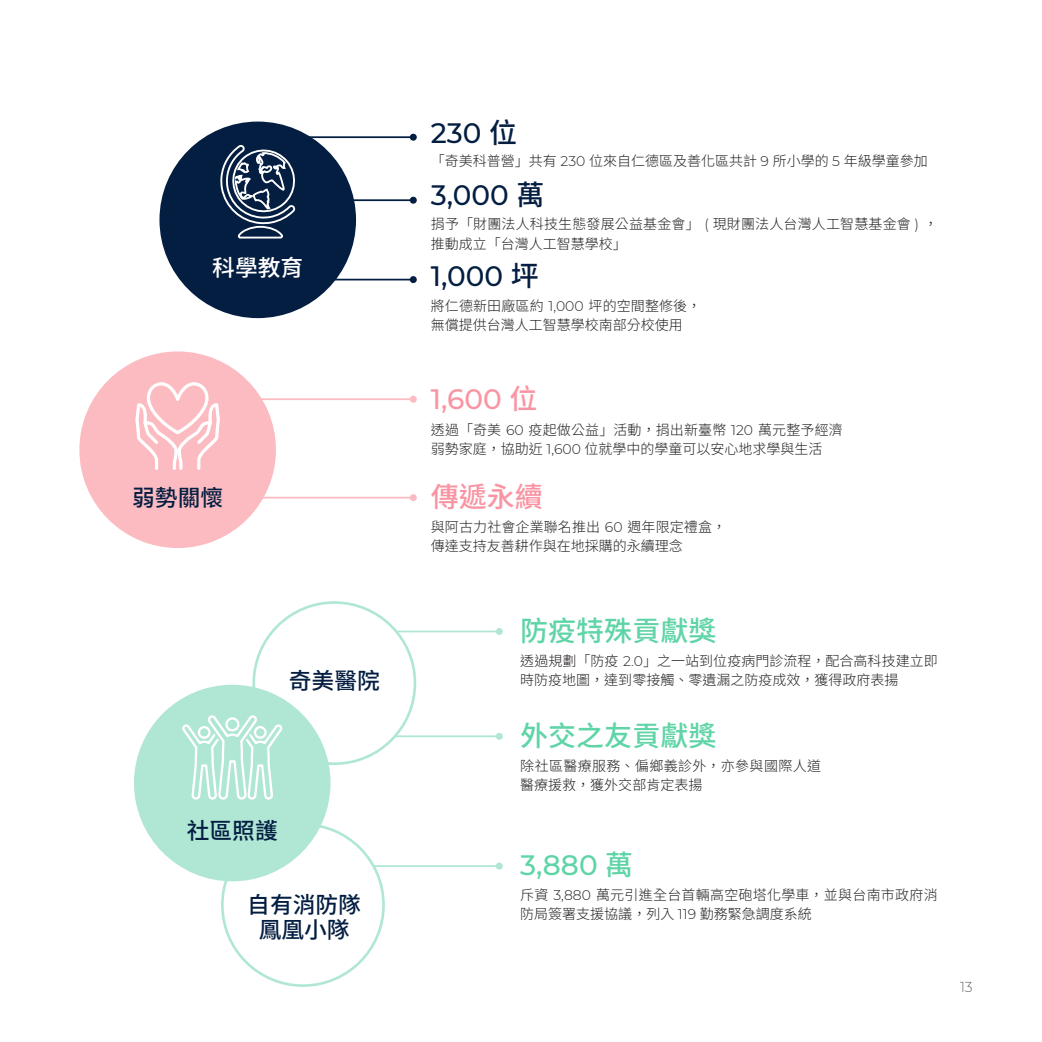
<style>
.page{position:relative;width:1042px;height:1042px;background:#fff}
.page>*{position:absolute;margin:0;border:0;box-sizing:border-box;transform-origin:0 0}
.t1{font:500 28px "Montserrat";color:#041e42}
.t2{font:500 28px "Source Han Sans TC";color:#5fd4a7}
.t3{font:500 28px "Montserrat";color:#fa94a3}
.t4{font:500 28px "Montserrat";color:#5fd4a7}
.t5{font:500 28px "Source Han Sans TC";color:#fa94a3}
.t6{font:500 22.75px/24.5px "Source Han Sans TC";color:#041e42;text-align:center}
.t7{font:500 22.75px "Source Han Sans TC";color:#fff}
.t8{font:300 14px/19.2px "Source Han Sans TC";color:#231f20}
.t9{font:300 14px/19.2px "Source Han Sans TC";letter-spacing:.02em;color:#231f20}
.t10{font:300 14px/19.2px "Source Han Sans TC";letter-spacing:.025em;color:#231f20}
.t11{font:200 14px "Montserrat";color:#231f20}
.s1{font-family:"Source Han Sans TC"}
.s2{font-family:"Montserrat"}
</style>
<div class="page">
<hr style="left:345px;top:735px;width:154px;height:2px;background:#b0e7d4">
<div style="left:496px;top:733px;width:7px;height:7px;background:#b0e7d4;border-radius:50%"></div>
<hr style="left:361px;top:630px;width:138px;height:2px;background:#b0e7d4">
<div style="left:496px;top:628px;width:7px;height:7px;background:#b0e7d4;border-radius:50%"></div>
<hr style="left:327px;top:865px;width:172px;height:2px;background:#b0e7d4">
<div style="left:496px;top:862px;width:7px;height:7px;background:#b0e7d4;border-radius:50%"></div>
<div style="left:254px;top:602px;width:161px;height:162px;background:#fff;border-radius:50%"></div>
<div style="left:222px;top:824px;width:161px;height:161px;background:#fff;border-radius:50%"></div>
<div style="left:79px;top:351px;width:197px;height:197px;background:#fcbbc1;border-radius:50%"></div>
<hr style="left:228px;top:497px;width:185px;height:1px;background:#fcbbc1">
<div style="left:410px;top:494px;width:7px;height:7px;background:#fcbbc1;border-radius:50%"></div>
<hr style="left:228px;top:398px;width:185px;height:2px;background:#fcbbc1">
<div style="left:410px;top:396px;width:7px;height:7px;background:#fcbbc1;border-radius:50%"></div>
<svg style="left:135px;top:382px;width:85px;height:88px"></svg>
<div style="left:134px;top:685px;width:196px;height:196px;background:#b0e7d4;border-radius:50%"></div>
<svg style="left:182px;top:715px;width:101px;height:85px"></svg>
<div style="left:159px;top:122px;width:197px;height:196px;background:#041e42;border-radius:50%"></div>
<hr style="left:299px;top:136px;width:114px;height:2px;background:#041e42">
<div style="left:410px;top:134px;width:7px;height:7px;background:#041e42;border-radius:50%"></div>
<hr style="left:331px;top:199px;width:82px;height:2px;background:#041e42">
<div style="left:410px;top:197px;width:7px;height:7px;background:#041e42;border-radius:50%"></div>
<hr style="left:325px;top:279px;width:88px;height:1px;background:#041e42">
<div style="left:410px;top:276px;width:7px;height:7px;background:#041e42;border-radius:50%"></div>
<svg style="left:220px;top:145px;width:76px;height:94px"></svg>
<h2 class="t7" style="left:212px;top:255px;width:93px">科學教育</h2>
<h2 class="t6" style="left:132px;top:486px;width:92px">弱勢關懷</h2>
<h2 class="t6" style="left:289px;top:669px;width:92px">奇美醫院</h2>
<h2 class="t6" style="left:187px;top:819px;width:93px">社區照護</h2>
<h2 class="t6" style="left:247px;top:893px;width:115px">自有消防隊鳳凰小隊</h2>
<h1 class="t1" style="left:431px;top:113px;width:88px">230 <span class="s1">位</span></h1>
<p class="t8" style="left:431px;top:152px;width:498px">「奇美科普營」共有 <span class="s2">230</span> 位來自仁德區及善化區共計 <span class="s2">9</span> 所小學的 <span class="s2">5</span> 年級學童參加</p>
<h1 class="t1" style="left:431px;top:175px;width:115px">3,000 <span class="s1">萬</span></h1>
<p class="t8" style="left:431px;top:215px;width:508px">捐予「財團法人科技生態發展公益基金會」 <span class="s2">(</span> 現財團法人台灣人工智慧基金會 <span class="s2">)</span> ，推動成立「台灣人工智慧學校」</p>
<h1 class="t1" style="left:431px;top:257px;width:109px">1,000 <span class="s1">坪</span></h1>
<p class="t8" style="left:431px;top:296px;width:272px">將仁德新田廠區約 <span class="s2">1,000</span> 坪的空間整修後，無償提供台灣人工智慧學校南部分校使用</p>
<h1 class="t3" style="left:431px;top:380px;width:108px">1,600 <span class="s1">位</span></h1>
<p class="t8" style="left:431px;top:420px;width:413px">透過「奇美 <span class="s2">60</span> 疫起做公益」活動，捐出新臺幣 <span class="s2">120</span> 萬元整予經濟弱勢家庭，協助近 <span class="s2">1,600</span> 位就學中的學童可以安心地求學與生活</p>
<h1 class="t5" style="left:431px;top:481px;width:113px">傳遞永續</h1>
<p class="t8" style="left:431px;top:517px;width:297px">與阿古力社會企業聯名推出 <span class="s2">60</span> 週年限定禮盒，傳達支持友善耕作與在地採購的永續理念</p>
<h1 class="t2" style="left:520px;top:615px;width:197px">防疫特殊貢獻獎</h1>
<p class="t8" style="left:520px;top:651px;width:419px">透過規劃「防疫 <span class="s2">2.0</span>」之一站到位疫病門診流程，配合高科技建立即時防疫地圖，達到零接觸、零遺漏之防疫成效，獲得政府表揚</p>
<h1 class="t2" style="left:520px;top:720px;width:197px">外交之友貢獻獎</h1>
<p class="t10" style="left:520px;top:756px;width:302px">除社區醫療服務、偏鄉義診外，亦參與國際人道醫療援救，獲外交部肯定表揚</p>
<h1 class="t4" style="left:520px;top:845px;width:114px">3,880 <span class="s1">萬</span></h1>
<p class="t9" style="left:520px;top:885px;width:419px">斥資 <span class="s2">3,880</span> 萬元引進全台首輛高空砲塔化學車，並與台南市政府消防局簽署支援協議，列入 <span class="s2">119</span> 勤務緊急調度系統</p>
<p class="t11" style="left:960px;top:977px;width:14px">13</p>
</div>
